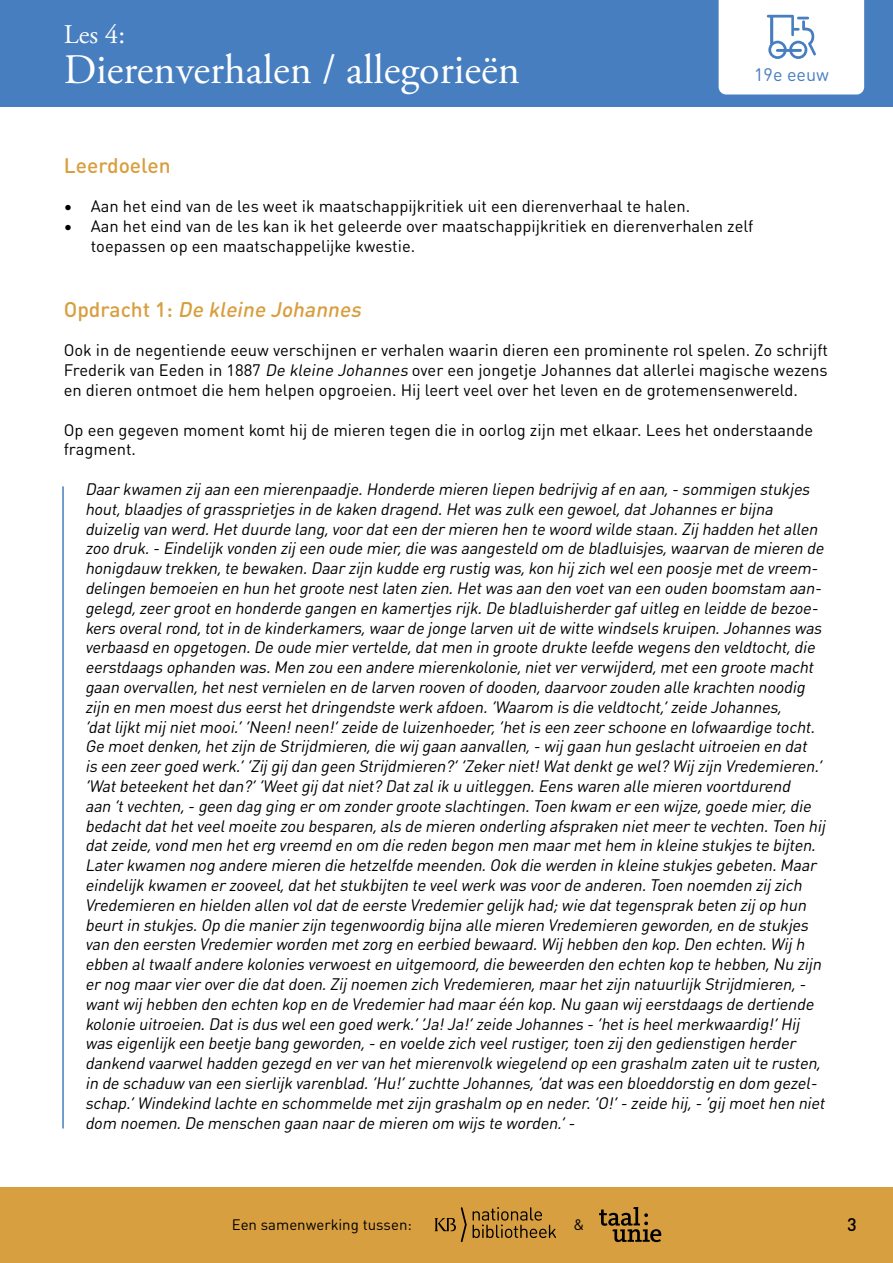
<style>
.page{position:relative;width:893px;height:1263px;background:#fff}
.page>*{position:absolute;margin:0;border:0;box-sizing:border-box;transform-origin:0 0}
.t1{font:42px "Adobe Garamond Pro";color:#fff}
.t2{font:27px "Adobe Garamond Pro";color:#fff}
.t3{font:italic 500 21px "DIN Round Pro";color:#d89f40}
.t4{font:500 21px "DIN Round Pro";color:#d89f40}
.t5{font:18px "DIN Round Pro";color:#477ec0}
.t6{font:500 18px "DIN Round Pro";color:#000}
.t7{font:italic 16.5px/19.8px "DIN Round Pro";letter-spacing:-.015em;color:#000}
.t8{font:16.5px/19.8px "DIN Round Pro";color:#000}
.t9{font:15px "DIN Round Pro";color:#000}
.s1{font-style:normal}
.s2{font-style:italic}
</style>
<div class="page">
<div style="left:0;top:1187px;width:893px;height:76px;background:#d89f40"></div>
<svg style="left:473px;top:1207px;width:83px;height:31px"></svg>
<svg style="left:434px;top:1207px;width:33px;height:35px"></svg>
<svg style="left:599px;top:1207px;width:62px;height:35px"></svg>
<div style="left:0;top:0;width:893px;height:106px;background:#477ec0"></div>
<svg style="left:719px;top:0;width:145px;height:95px;background:#f4f7fb"></svg>
<hr style="left:62px;top:486px;width:2px;height:642px;background:#477ec0">
<h1 class="t2" style="left:64px;top:18px;width:63px">Les 4:</h1>
<h1 class="t1" style="left:64px;top:44px;width:457px">Dierenverhalen / allegorieën</h1>
<p class="t5" style="left:754px;top:62px;width:76px">19e eeuw</p>
<h2 class="t4" style="left:64px;top:149px;width:108px">Leerdoelen</h2>
<p class="t8" style="left:64px;top:196px;width:628px">• Aan het eind van de les weet ik maatschappijkritiek uit een dierenverhaal te halen.</p>
<p class="t8" style="left:91px;top:215px;width:664px;text-indent:-27px">• Aan het eind van de les kan ik het geleerde over maatschappijkritiek en dierenverhalen zelf toepassen op een maatschappelijke kwestie.</p>
<h2 class="t3" style="left:64px;top:293px;width:304px"><span class="s1">O p d ra c h t 1 :</span> De kleine Johannes</h2>
<p class="t8" style="left:64px;top:340px;width:766px;text-align:justify">Ook in de negentiende eeuw verschijnen er verhalen waarin dieren een prominente rol spelen. Zo schrijft Frederik van Eeden in 1887 <span class="s2">De kleine Johannes</span> over een jongetje Johannes dat allerlei magische wezens en dieren ontmoet die hem helpen opgroeien. Hij leert veel over het leven en de grotemensenwereld.</p>
<p class="t8" style="left:64px;top:419px;width:751px">Op een gegeven moment komt hij de mieren tegen die in oorlog zijn met elkaar. Lees het onderstaande fragment.</p>
<p class="t7" style="left:85px;top:478px;width:745px">Daarkwamen zij aan een mierenpaadje.Honderde mieren liepen bedrijvig afen aan,-sommigen stukjes hout,blaadjesofgrassprietjesin de kaken dragend.Hetwaszulk een gewoel,datJohanneserbijna duizelig van werd.Hetduurde lang,voordateen dermieren hen te woord wilde staan.Zij hadden hetallen zoo druk.-Eindelijk vonden zij een oude mier,die wasaangesteld om de bladluisjes,waarvan de mieren de honigdauw trekken,te bewaken.Daarzijn kudde erg rustig was,kon hij zich weleen poosje metde vreem&shy;delingen bemoeien en hun hetgroote nestlaten zien.Hetwasaan den voetvan een ouden boomstam aan&shy;gelegd,zeergrooten honderde gangen en kamertjesrijk.De bladluisherdergafuitleg en leidde de bezoe&shy;kersoveralrond,totin de kinderkamers,waarde jonge larven uitde witte windselskruipen.Johanneswas verbaasd en opgetogen.De oude miervertelde,datmen in groote drukte leefde wegensden veldtocht,die eerstdaagsophanden was.Men zou een andere mierenkolonie,nietververwijderd,meteen groote macht gaan overvallen,hetnestvernielen en de larven rooven ofdooden,daarvoorzouden alle krachten noodig zijn en men moestduseersthetdringendste werk afdoen.‘Waarom isdie veldtocht,’zeide Johannes, ‘datlijktmij nietmooi.’‘Neen!neen!’zeide de luizenhoeder,‘hetiseen zeerschoone en lofwaardige tocht.<br>Ge moetdenken,hetzijn de Strijdmieren,die wij gaan aanvallen,-wij gaan hun geslachtuitroeien en dat iseen zeergoed werk.’‘Zij gij dan geen Strijdmieren?’‘Zekerniet!Watdenktge wel?Wij zijn Vredemieren.’ ‘Watbeteekenthetdan?’‘Weetgij datniet?Datzalik u uitleggen.Eenswaren alle mieren voortdurend<br>aan ‘tvechten,-geen dag ging erom zondergroote slachtingen.Toen kwam ereen wijze,goede mier,die bedachtdathetveelmoeite zou besparen,alsde mieren onderling afspraken nietmeerte vechten.Toen hij datzeide,vond men heterg vreemd en om die reden begon men maarmethem in kleine stukjeste bijten.<br>Laterkwamen nog andere mieren die hetzelfde meenden.Ook die werden in kleine stukjesgebeten.Maar eindelijk kwamen erzooveel,dathetstukbijten te veelwerk wasvoorde anderen.Toen noemden zij zich Vredemieren en hielden allen voldatde eerste Vredemiergelijk had;wie dattegensprak beten zij op hun beurtin stukjes.Op die manierzijn tegenwoordig bijna alle mieren Vredemieren geworden,en de stukjes van den eersten Vredemierworden metzorg en eerbied bewaard.Wij hebben den kop.Den echten.Wij h ebben altwaalfandere koloniesverwoesten uitgemoord,die beweerden den echten kop te hebben,Nu zijn ernog maarvieroverdie datdoen.Zij noemen zich Vredemieren,maarhetzijn natuurlijk Strijdmieren,- wantwij hebben den echten kop en de Vredemierhad maaréén kop.Nu gaan wij eerstdaagsde dertiende kolonie uitroeien.Datisdusweleen goed werk.’‘Ja!Ja!’zeide Johannes-‘hetisheelmerkwaardig!’Hij waseigenlijk een beetje bang geworden,-en voelde zich veelrustiger,toen zij den gedienstigen herder dankend vaarwelhadden gezegd en vervan hetmierenvolk wiegelend op een grashalm zaten uitte rusten, in de schaduw van een sierlijk varenblad.‘Hu!’zuchtte Johannes,‘datwaseen bloeddorstig en dom gezel&shy;schap.’Windekind lachte en schommelde metzijn grashalm op en neder.‘O!’-zeide hij,-‘gij moethen niet dom noemen.De menschen gaan naarde mieren om wijste worden.’-</p>
<p class="t9" style="left:232px;top:1213px;width:182px">Een samenwerking tussen:</p>
<p class="t9" style="left:573px;top:1213px;width:12px">&amp;</p>
<p class="t6" style="left:847px;top:1211px;width:11px">3</p>
</div>
